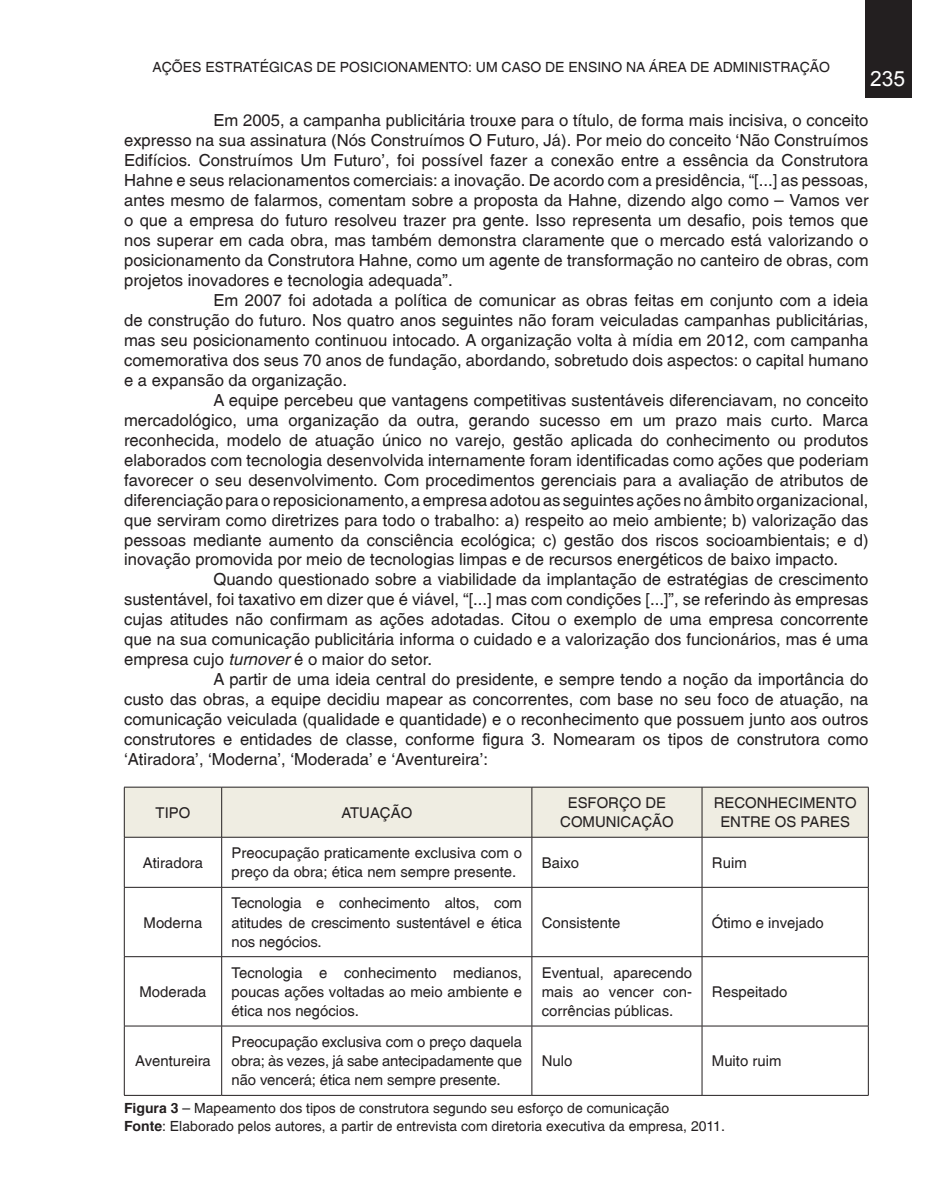
<style>
.page{position:relative;width:943px;height:1191px;background:#fff}
.page>*{position:absolute;margin:0;border:0;box-sizing:border-box;transform-origin:0 0}
.t1{font:21px "Arial";color:#fff}
.t2{font:16.62px "Switzerland";color:#231f20}
.t3{font:14.88px/19.2px "Switzerland";color:#231f20;text-align:justify}
.t4{font:14px/17.8px "Switzerland";color:#231f20}
.s1{font-style:italic}
.s2{font-weight:700}
</style>
<div class="page">
<div style="left:864px;top:0;width:47px;height:97px;background:#231f20"></div>
<div style="left:125px;top:788px;width:743px;height:49px;background:#efede2"></div>
<hr style="left:124px;top:787px;width:98px;height:1px;background:#231f20">
<hr style="left:124px;top:787px;width:1px;height:50px;background:#231f20">
<hr style="left:222px;top:787px;width:310px;height:1px;background:#231f20">
<hr style="left:221px;top:787px;width:1px;height:50px;background:#231f20">
<hr style="left:532px;top:787px;width:170px;height:1px;background:#231f20">
<hr style="left:531px;top:787px;width:1px;height:50px;background:#231f20">
<hr style="left:702px;top:787px;width:166px;height:1px;background:#231f20">
<hr style="left:701px;top:787px;width:1px;height:50px;background:#231f20">
<hr style="left:868px;top:787px;width:1px;height:50px;background:#231f20">
<hr style="left:124px;top:837px;width:98px;height:1px;background:#231f20">
<hr style="left:124px;top:837px;width:1px;height:50px;background:#231f20">
<hr style="left:222px;top:837px;width:310px;height:1px;background:#231f20">
<hr style="left:221px;top:837px;width:1px;height:50px;background:#231f20">
<hr style="left:532px;top:837px;width:170px;height:1px;background:#231f20">
<hr style="left:531px;top:837px;width:1px;height:50px;background:#231f20">
<hr style="left:702px;top:837px;width:166px;height:1px;background:#231f20">
<hr style="left:701px;top:837px;width:1px;height:50px;background:#231f20">
<hr style="left:868px;top:837px;width:1px;height:50px;background:#231f20">
<hr style="left:124px;top:887px;width:98px;height:1px;background:#231f20">
<hr style="left:124px;top:887px;width:1px;height:69px;background:#231f20">
<hr style="left:222px;top:887px;width:310px;height:1px;background:#231f20">
<hr style="left:221px;top:887px;width:1px;height:69px;background:#231f20">
<hr style="left:532px;top:887px;width:170px;height:1px;background:#231f20">
<hr style="left:531px;top:887px;width:1px;height:69px;background:#231f20">
<hr style="left:702px;top:887px;width:166px;height:1px;background:#231f20">
<hr style="left:701px;top:887px;width:1px;height:69px;background:#231f20">
<hr style="left:868px;top:887px;width:1px;height:69px;background:#231f20">
<hr style="left:124px;top:956px;width:98px;height:1px;background:#231f20">
<hr style="left:124px;top:957px;width:1px;height:68px;background:#231f20">
<hr style="left:222px;top:956px;width:310px;height:1px;background:#231f20">
<hr style="left:221px;top:957px;width:1px;height:68px;background:#231f20">
<hr style="left:532px;top:956px;width:170px;height:1px;background:#231f20">
<hr style="left:531px;top:957px;width:1px;height:68px;background:#231f20">
<hr style="left:702px;top:956px;width:166px;height:1px;background:#231f20">
<hr style="left:701px;top:957px;width:1px;height:68px;background:#231f20">
<hr style="left:868px;top:957px;width:1px;height:68px;background:#231f20">
<hr style="left:124px;top:1025px;width:98px;height:1px;background:#231f20">
<hr style="left:124px;top:1026px;width:1px;height:69px;background:#231f20">
<hr style="left:222px;top:1025px;width:310px;height:1px;background:#231f20">
<hr style="left:221px;top:1026px;width:1px;height:69px;background:#231f20">
<hr style="left:532px;top:1025px;width:170px;height:1px;background:#231f20">
<hr style="left:531px;top:1026px;width:1px;height:69px;background:#231f20">
<hr style="left:702px;top:1025px;width:166px;height:1px;background:#231f20">
<hr style="left:701px;top:1026px;width:1px;height:69px;background:#231f20">
<hr style="left:868px;top:1026px;width:1px;height:69px;background:#231f20">
<hr style="left:124px;top:1095px;width:98px;height:1px;background:#231f20">
<hr style="left:222px;top:1095px;width:310px;height:1px;background:#231f20">
<hr style="left:532px;top:1095px;width:170px;height:1px;background:#231f20">
<hr style="left:702px;top:1095px;width:166px;height:1px;background:#231f20">
<p class="t4" style="left:152px;top:58px;width:679px">AÇÕES ESTRATÉGICAS DE POSICIONAMENTO: UM CASO DE ENSINO NA ÁREA DE ADMINISTRAÇÃO</p>
<p class="t1" style="left:870px;top:65px;width:37px">235</p>
<p class="t2" style="left:213px;top:111px;width:656px">Em 2005, a campanha publicitária trouxe para o título, de forma mais incisiva, o conceito</p>
<p class="t2" style="left:124px;top:131px;width:746px">expresso na sua assinatura (Nós Construímos O Futuro, Já). Por meio do conceito ‘Não Construímos</p>
<p class="t2" style="left:124px;top:150px;width:746px">Edifícios. Construímos Um Futuro’, foi possível fazer a conexão entre a essência da Construtora</p>
<p class="t2" style="left:124px;top:170px;width:746px">Hahne e seus relacionamentos comerciais: a inovação. De acordo com a presidência, “[...] as pessoas,</p>
<p class="t2" style="left:124px;top:190px;width:746px">antes mesmo de falarmos, comentam sobre a proposta da Hahne, dizendo algo como – Vamos ver</p>
<p class="t2" style="left:124px;top:210px;width:746px">o que a empresa do futuro resolveu trazer pra gente. Isso representa um desafio, pois temos que</p>
<p class="t2" style="left:124px;top:230px;width:746px">nos superar em cada obra, mas também demonstra claramente que o mercado está valorizando o</p>
<p class="t2" style="left:124px;top:250px;width:746px">posicionamento da Construtora Hahne, como um agente de transformação no canteiro de obras, com</p>
<p class="t2" style="left:124px;top:270px;width:330px">projetos inovadores e tecnologia adequada”.</p>
<p class="t2" style="left:213px;top:290px;width:656px">Em 2007 foi adotada a política de comunicar as obras feitas em conjunto com a ideia</p>
<p class="t2" style="left:124px;top:310px;width:746px">de construção do futuro. Nos quatro anos seguintes não foram veiculadas campanhas publicitárias,</p>
<p class="t2" style="left:124px;top:330px;width:746px">mas seu posicionamento continuou intocado. A organização volta à mídia em 2012, com campanha</p>
<p class="t2" style="left:124px;top:350px;width:746px">comemorativa dos seus 70 anos de fundação, abordando, sobretudo dois aspectos: o capital humano</p>
<p class="t2" style="left:124px;top:370px;width:224px">e a expansão da organização.</p>
<p class="t2" style="left:213px;top:390px;width:656px">A equipe percebeu que vantagens competitivas sustentáveis diferenciavam, no conceito</p>
<p class="t2" style="left:124px;top:410px;width:746px">mercadológico, uma organização da outra, gerando sucesso em um prazo mais curto. Marca</p>
<p class="t2" style="left:124px;top:430px;width:746px">reconhecida, modelo de atuação único no varejo, gestão aplicada do conhecimento ou produtos</p>
<p class="t2" style="left:124px;top:450px;width:746px">elaborados com tecnologia desenvolvida internamente foram identificadas como ações que poderiam</p>
<p class="t2" style="left:124px;top:470px;width:746px">favorecer o seu desenvolvimento. Com procedimentos gerenciais para a avaliação de atributos de</p>
<p class="t2" style="left:124px;top:490px;width:746px">diferenciação para o reposicionamento, a empresa adotou as seguintes ações no âmbito organizacional,</p>
<p class="t2" style="left:124px;top:510px;width:746px">que serviram como diretrizes para todo o trabalho: a) respeito ao meio ambiente; b) valorização das</p>
<p class="t2" style="left:124px;top:530px;width:746px">pessoas mediante aumento da consciência ecológica; c) gestão dos riscos socioambientais; e d)</p>
<p class="t2" style="left:124px;top:549px;width:715px">inovação promovida por meio de tecnologias limpas e de recursos energéticos de baixo impacto.</p>
<p class="t2" style="left:213px;top:569px;width:656px">Quando questionado sobre a viabilidade da implantação de estratégias de crescimento</p>
<p class="t2" style="left:124px;top:589px;width:746px">sustentável, foi taxativo em dizer que é viável, “[...] mas com condições [...]”, se referindo às empresas</p>
<p class="t2" style="left:124px;top:609px;width:746px">cujas atitudes não confirmam as ações adotadas. Citou o exemplo de uma empresa concorrente</p>
<p class="t2" style="left:124px;top:629px;width:746px">que na sua comunicação publicitária informa o cuidado e a valorização dos funcionários, mas é uma</p>
<p class="t2" style="left:124px;top:649px;width:309px">empresa cujo <span class="s1">turnover</span> é o maior do setor.</p>
<p class="t2" style="left:213px;top:669px;width:656px">A partir de uma ideia central do presidente, e sempre tendo a noção da importância do</p>
<p class="t2" style="left:124px;top:689px;width:746px">custo das obras, a equipe decidiu mapear as concorrentes, com base no seu foco de atuação, na</p>
<p class="t2" style="left:124px;top:709px;width:746px">comunicação veiculada (qualidade e quantidade) e o reconhecimento que possuem junto aos outros</p>
<p class="t2" style="left:124px;top:729px;width:746px">construtores e entidades de classe, conforme figura 3. Nomearam os tipos de construtora como</p>
<p class="t2" style="left:124px;top:749px;width:365px">‘Atiradora’, ‘Moderna’, ‘Moderada’ e ‘Aventureira’:</p>
<p class="t3" style="left:156px;top:802px;width:36px">TIPO</p>
<p class="t3" style="left:341px;top:802px;width:72px">ATUAÇÃO</p>
<p class="t3" style="left:560px;top:793px;width:115px;text-align:center">ESFORÇO DE<br>COMUNICAÇÃO</p>
<p class="t3" style="left:713px;top:793px;width:144px;text-align:center">RECONHECIMENTO<br>ENTRE OS PARES</p>
<p class="t3" style="left:143px;top:852px;width:62px">Atiradora</p>
<p class="t3" style="left:232px;top:843px;width:292px">Preocupação praticamente exclusiva com o preço da obra; ética nem sempre presente.</p>
<p class="t3" style="left:542px;top:852px;width:39px">Baixo</p>
<p class="t3" style="left:712px;top:852px;width:36px">Ruim</p>
<p class="t3" style="left:144px;top:912px;width:60px">Moderna</p>
<p class="t3" style="left:232px;top:893px;width:292px">Tecnologia e conhecimento altos, com atitudes de crescimento sustentável e ética nos negócios.</p>
<p class="t3" style="left:542px;top:912px;width:80px">Consistente</p>
<p class="t3" style="left:712px;top:912px;width:113px">Ótimo e invejado</p>
<p class="t3" style="left:139px;top:981px;width:69px">Moderada</p>
<p class="t3" style="left:232px;top:962px;width:292px">Tecnologia e conhecimento medianos, poucas ações voltadas ao meio ambiente e ética nos negócios.</p>
<p class="t3" style="left:542px;top:962px;width:152px">Eventual, aparecendo mais ao vencer con&shy;corrências públicas.</p>
<p class="t3" style="left:712px;top:981px;width:77px">Respeitado</p>
<p class="t3" style="left:232px;top:1032px;width:292px">Preocupação exclusiva com o preço daquela obra; às vezes, já sabe antecipadamente que não vencerá; ética nem sempre presente.</p>
<p class="t3" style="left:542px;top:1051px;width:32px">Nulo</p>
<p class="t3" style="left:712px;top:1051px;width:71px">Muito ruim</p>
<p class="t4" style="left:124px;top:1098px;width:602px"><span class="s2">Figura 3</span> – Mapeamento dos tipos de construtora segundo seu esforço de comunicação<br><span class="s2">Fonte</span>: Elaborado pelos autores, a partir de entrevista com diretoria executiva da empresa, 2011.</p>
<p class="t3" style="left:135px;top:1051px;width:77px">Aventureira</p>
</div>
